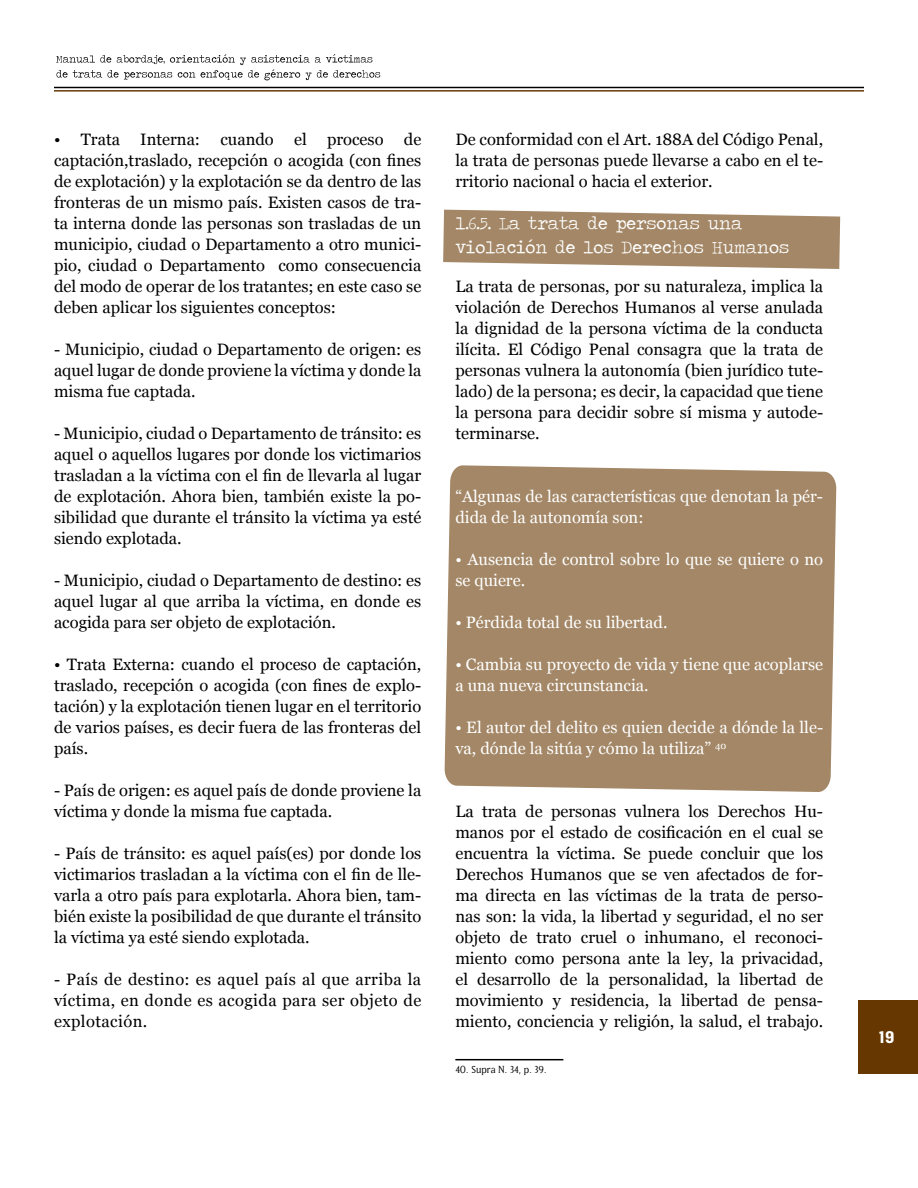
<style>
.page{position:relative;width:918px;height:1188px;background:#fff}
.page>*{position:absolute;margin:0;border:0;box-sizing:border-box;transform-origin:0 0}
.t1{font:18px/24px "Traveling Typewriter";color:#fff}
.t2{font:16.5px/21px "Georgia";color:#000;text-align:justify}
.t3{font:16.5px/21px "Georgia";color:#fff}
.t4{font:700 16.5px "Flama Semicondensed";color:#fff}
.t5{font:12px "Matrix Book Lining";color:#000}
</style>
<div class="page">
<div style="left:858px;top:1000px;width:60px;height:73px;background:#663700"></div>
<svg style="left:56px;top:54px;width:324px;height:26px"></svg>
<hr style="left:54px;top:87px;width:810px;height:1px;background:#000">
<hr style="left:54px;top:90px;width:810px;height:2px;background:#663700">
<svg style="left:443px;top:210px;width:397px;height:59px;background:#ad9477"></svg>
<div style="left:444px;top:465px;width:392px;height:327px;background:#a38766"></div>
<hr style="left:455px;top:1059px;width:108px;height:1px;background:#000">
<p class="t2" style="left:54px;top:129px;width:369px">• Trata Interna: cuando el proceso de captación,traslado, recepción o acogida (con fines de explotación) y la explotación se da dentro de las fronteras de un mismo país. Existen casos de tra&shy;ta interna donde las personas son trasladas de un municipio, ciudad o Departamento a otro munici&shy;pio, ciudad o Departamento como consecuencia del modo de operar de los tratantes; en este caso se deben aplicar los siguientes conceptos:</p>
<p class="t2" style="left:54px;top:339px;width:369px">- Municipio, ciudad o Departamento de origen: es aquel lugar de donde proviene la víctima y donde la misma fue captada.</p>
<p class="t2" style="left:54px;top:423px;width:369px">- Municipio, ciudad o Departamento de tránsito: es aquel o aquellos lugares por donde los victimarios trasladan a la víctima con el fin de llevarla al lugar de explotación. Ahora bien, también existe la po&shy;sibilidad que durante el tránsito la víctima ya esté siendo explotada.</p>
<p class="t2" style="left:54px;top:570px;width:369px">- Municipio, ciudad o Departamento de destino: es aquel lugar al que arriba la víctima, en donde es acogida para ser objeto de explotación.</p>
<p class="t2" style="left:54px;top:654px;width:369px">• Trata Externa: cuando el proceso de captación, traslado, recepción o acogida (con fines de explo&shy;tación) y la explotación tienen lugar en el territorio de varios países, es decir fuera de las fronteras del país.</p>
<p class="t2" style="left:54px;top:780px;width:369px">- País de origen: es aquel país de donde proviene la víctima y donde la misma fue captada.</p>
<p class="t2" style="left:54px;top:843px;width:369px">- País de tránsito: es aquel país(es) por donde los victimarios trasladan a la víctima con el fin de lle&shy;varla a otro país para explotarla. Ahora bien, tam&shy;bién existe la posibilidad de que durante el tránsito la víctima ya esté siendo explotada.</p>
<p class="t2" style="left:54px;top:969px;width:369px">- País de destino: es aquel país al que arriba la víctima, en donde es acogida para ser objeto de explotación.</p>
<p class="t2" style="left:455px;top:129px;width:369px">De conformidad con el Art. 188A del Código Penal, la trata de personas puede llevarse a cabo en el te&shy;rritorio nacional o hacia el exterior.</p>
<p class="t1" style="left:455px;top:211px;width:335px">1.6.5. La trata de personas una violación de los Derechos Humanos</p>
<p class="t2" style="left:455px;top:276px;width:369px">La trata de personas, por su naturaleza, implica la violación de Derechos Humanos al verse anulada la dignidad de la persona víctima de la conducta ilícita. El Código Penal consagra que la trata de personas vulnera la autonomía (bien jurídico tute&shy;lado) de la persona; es decir, la capacidad que tiene la persona para decidir sobre sí misma y autode&shy;terminarse.</p>
<p class="t3" style="left:455px;top:486px;width:369px">“Algunas de las características que denotan la pér&shy;dida de la autonomía son:</p>
<p class="t3" style="left:455px;top:549px;width:369px">• Ausencia de control sobre lo que se quiere o no se quiere.</p>
<p class="t3" style="left:455px;top:612px;width:214px">• Pérdida total de su libertad.</p>
<p class="t3" style="left:455px;top:654px;width:369px">• Cambia su proyecto de vida y tiene que acoplarse a una nueva circunstancia.</p>
<p class="t3" style="left:455px;top:717px;width:369px">• El autor del delito es quien decide a dónde la lle&shy;va, dónde la sitúa y cómo la utiliza” <sup>40</sup></p>
<p class="t2" style="left:455px;top:801px;width:369px">La trata de personas vulnera los Derechos Hu&shy;manos por el estado de cosificación en el cual se encuentra la víctima. Se puede concluir que los Derechos Humanos que se ven afectados de for&shy;ma directa en las víctimas de la trata de perso&shy;nas son: la vida, la libertad y seguridad, el no ser objeto de trato cruel o inhumano, el reconoci&shy;miento como persona ante la ley, la privacidad, el desarrollo de la personalidad, la libertad de movimiento y residencia, la libertad de pensa&shy;miento, conciencia y religión, la salud, el trabajo.</p>
<p class="t5" style="left:455px;top:1064px;width:93px">40. Supra N. 34, p. 39.</p>
<p class="t4" style="left:879px;top:1026px;width:17px">19</p>
</div>
